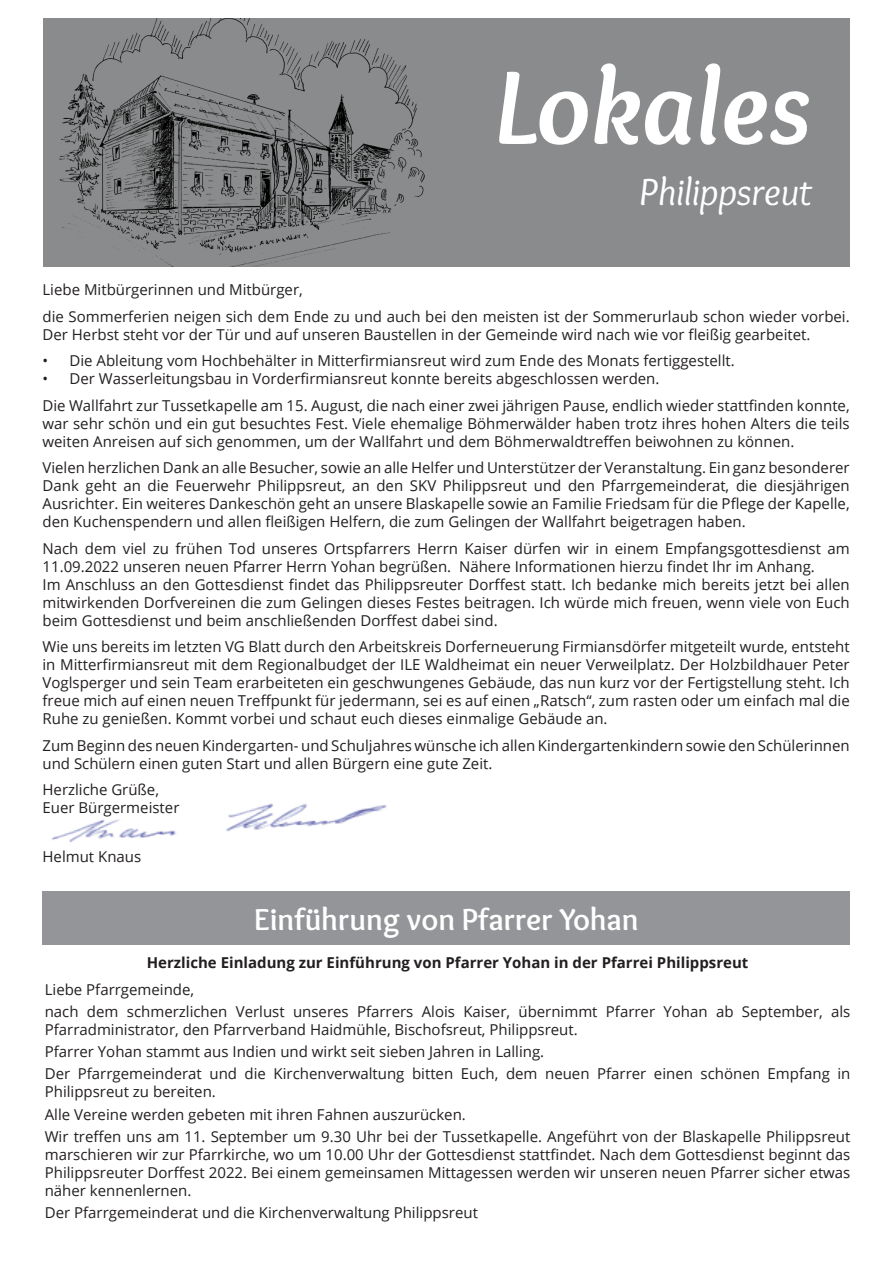
<style>
.page{position:relative;width:893px;height:1263px;background:#fff}
.page>*{position:absolute;margin:0;border:0;box-sizing:border-box;transform-origin:0 0}
.t1{font:italic 700 108px "Overlock";color:#fff}
.t2{font:italic 39px "Overlock";color:#fff}
.t3{font:700 31.5px "Overlock";color:#fff}
.t4{font:15px/18px "Open Sans";color:#231f20}
.t5{font:700 15px "Open Sans";color:#231f20}
</style>
<div class="page">
<img style="left:51px;top:803px;width:336px;height:39px">
<div style="left:43px;top:18px;width:807px;height:249px;background:#8a8b8c"></div>
<img style="left:59px;top:18px;width:366px;height:249px">
<div style="left:43px;top:891px;width:807px;height:53px;background:#939598"></div>
<h1 class="t1" style="left:493px;top:44px;width:320px">Lokales</h1>
<h2 class="t2" style="left:639px;top:170px;width:174px">Philippsreut</h2>
<p class="t4" style="left:43px;top:276px;width:809px;line-height:26.5px">Liebe Mitbürgerinnen und Mitbürger,<br>die Sommerferien neigen sich dem Ende zu und auch bei den meisten ist der Sommerurlaub schon wieder vorbei.</p>
<p class="t4" style="left:43px;top:325px;width:769px">Der Herbst steht vor der Tür und auf unseren Baustellen in der Gemeinde wird nach wie vor fleißig gearbeitet.</p>
<p class="t4" style="left:43px;top:351px;width:694px">• Die Ableitung vom Hochbehälter in Mitterfirmiansreut wird zum Ende des Monats fertiggestellt.</p>
<p class="t4" style="left:43px;top:365px;width:809px;line-height:26.5px">• Der Wasserleitungsbau in Vorderfirmiansreut konnte bereits abgeschlossen werden.<br>Die Wallfahrt zur Tussetkapelle am 15. August, die nach einer zwei jährigen Pause, endlich wieder stattfinden konnte,</p>
<p class="t4" style="left:43px;top:414px;width:809px">war sehr schön und ein gut besuchtes Fest. Viele ehemalige Böhmerwälder haben trotz ihres hohen Alters die teils weiten Anreisen auf sich genommen, um der Wallfahrt und dem Böhmerwaldtreffen beiwohnen zu können.</p>
<p class="t4" style="left:43px;top:458px;width:809px;text-align:justify">Vielen herzlichen Dank an alle Besucher, sowie an alle Helfer und Unterstützer der Veranstaltung. Ein ganz besonderer Dank geht an die Feuerwehr Philippsreut, an den SKV Philippsreut und den Pfarrgemeinderat, die diesjährigen Ausrichter. Ein weiteres Dankeschön geht an unsere Blaskapelle sowie an Familie Friedsam für die Pflege der Kapelle, den Kuchenspendern und allen fleißigen Helfern, die zum Gelingen der Wallfahrt beigetragen haben.</p>
<p class="t4" style="left:43px;top:539px;width:809px">Nach dem viel zu frühen Tod unseres Ortspfarrers Herrn Kaiser dürfen wir in einem Empfangsgottesdienst am 11.09.2022 unseren neuen Pfarrer Herrn Yohan begrüßen. Nähere Informationen hierzu findet Ihr im Anhang.<br>Im Anschluss an den Gottesdienst findet das Philippsreuter Dorffest statt. Ich bedanke mich bereits jetzt bei allen mitwirkenden Dorfvereinen die zum Gelingen dieses Festes beitragen. Ich würde mich freuen, wenn viele von Euch beim Gottesdienst und beim anschließenden Dorffest dabei sind.</p>
<p class="t4" style="left:43px;top:637px;width:809px;text-align:justify">Wie uns bereits im letzten VG Blatt durch den Arbeitskreis Dorferneuerung Firmiansdörfer mitgeteilt wurde, entsteht in Mitterfirmiansreut mit dem Regionalbudget der ILE Waldheimat ein neuer Verweilplatz. Der Holzbildhauer Peter Voglsperger und sein Team erarbeiteten ein geschwungenes Gebäude, das nun kurz vor der Fertigstellung steht. Ich freue mich auf einen neuen Treffpunkt für jedermann, sei es auf einen „Ratsch“, zum rasten oder um einfach mal die Ruhe zu genießen. Kommt vorbei und schaut euch dieses einmalige Gebäude an.</p>
<p class="t4" style="left:43px;top:736px;width:809px">Zum Beginn des neuen Kindergarten- und Schuljahres wünsche ich allen Kindergartenkindern sowie den Schülerinnen und Schülern einen guten Start und allen Bürgern eine gute Zeit.</p>
<p class="t4" style="left:43px;top:781px;width:138px">Herzliche Grüße,<br>Euer Bürgermeister</p>
<p class="t4" style="left:43px;top:847px;width:100px">Helmut Knaus</p>
<h3 class="t3" style="left:254px;top:901px;width:386px">Einführung von Pfarrer Yohan</h3>
<p class="t5" style="left:147px;top:952px;width:603px">Herzliche Einladung zur Einführung von Pfarrer Yohan in der Pfarrei Philippsreut</p>
<p class="t4" style="left:45px;top:977px;width:807px;line-height:22.2px">Liebe Pfarrgemeinde,<br>nach dem schmerzlichen Verlust unseres Pfarrers Alois Kaiser, übernimmt Pfarrer Yohan ab September, als</p>
<p class="t4" style="left:45px;top:1018px;width:807px;line-height:22.2px">Pfarradministrator, den Pfarrverband Haidmühle, Bischofsreut, Philippsreut.<br>Pfarrer Yohan stammt aus Indien und wirkt seit sieben Jahren in Lalling.<br>Der Pfarrgemeinderat und die Kirchenverwaltung bitten Euch, dem neuen Pfarrer einen schönen Empfang in</p>
<p class="t4" style="left:45px;top:1080px;width:807px;line-height:22.2px">Philippsreut zu bereiten.<br>Alle Vereine werden gebeten mit ihren Fahnen auszurücken.<br>Wir treffen uns am 11. September um 9.30 Uhr bei der Tussetkapelle. Angeführt von der Blaskapelle Philippsreut</p>
<p class="t4" style="left:45px;top:1145px;width:807px;text-align:justify">marschieren wir zur Pfarrkirche, wo um 10.00 Uhr der Gottesdienst stattfindet. Nach dem Gottesdienst beginnt das Philippsreuter Dorffest 2022. Bei einem gemeinsamen Mittagessen werden wir unseren neuen Pfarrer sicher etwas näher kennenlernen.</p>
<p class="t4" style="left:45px;top:1203px;width:435px">Der Pfarrgemeinderat und die Kirchenverwaltung Philippsreut</p>
</div>
